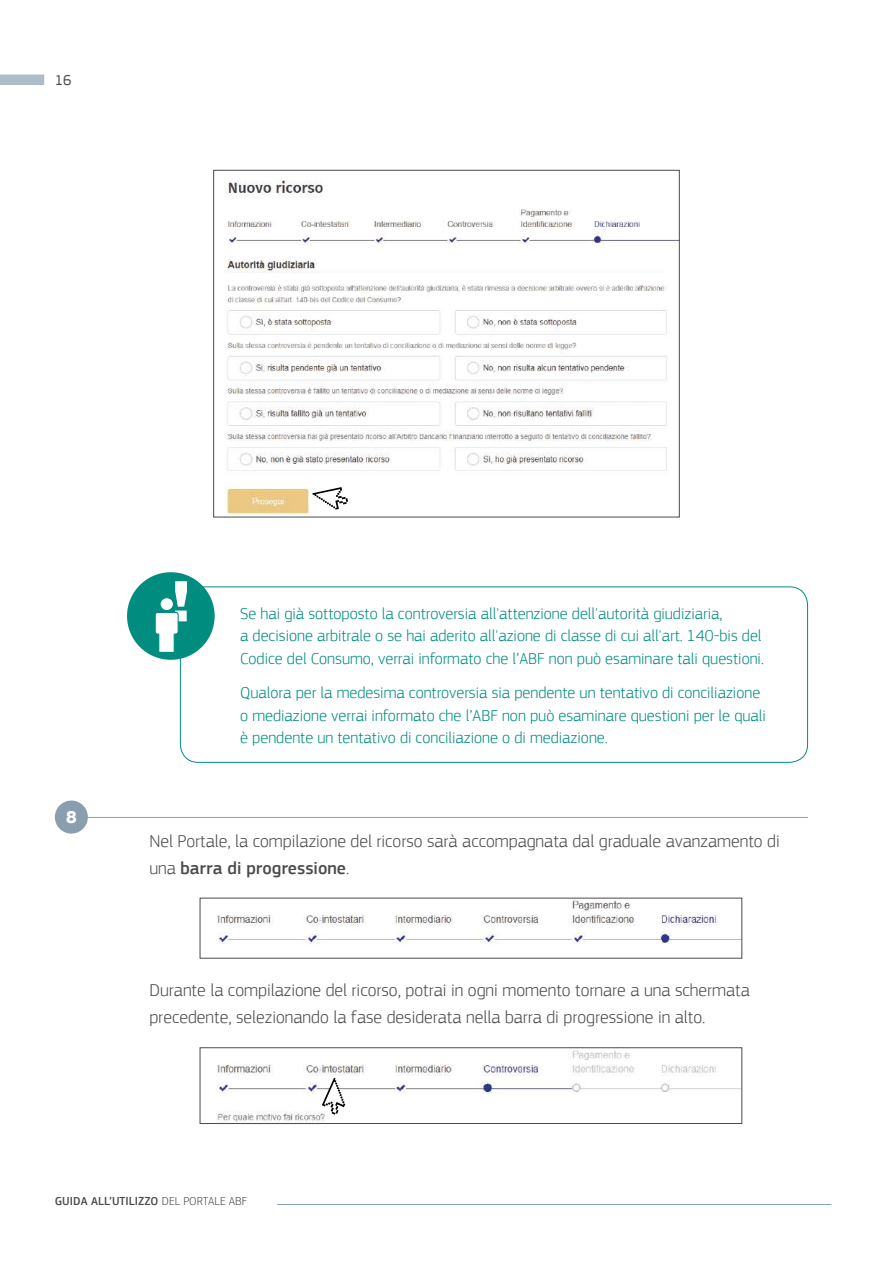
<style>
.page{position:relative;width:893px;height:1263px;background:#fff}
.page>*{position:absolute;margin:0;border:0;box-sizing:border-box;transform-origin:0 0}
.t1{font:300 18px/27px "EC Square Sans Pro";color:#4b4b4a}
.t2{font:700 18px "EC Square Sans Pro";color:#fff}
.t3{font:300 16.5px/22.5px "EC Square Sans Pro";color:#008d7f}
.t4{font:15px "EC Square Sans Pro";color:#4b4b4a}
.t5{font:500 12px "EC Square Sans Pro";color:#4b4b4a}
.s1{font-weight:500}
.s2{font-weight:300}
</style>
<div class="page">
<hr style="left:277px;top:1204px;width:554px;height:1px;background:#899fb0">
<div style="left:0;top:74px;width:44px;height:11px;background:#aebcc7"></div>
<img style="left:217px;top:900px;width:523px;height:44px">
<div style="left:180px;top:586px;width:628px;height:177px;border:1px solid #008d7f;border-radius:18px"></div>
<div style="left:127px;top:572px;width:88px;height:88px;background:#008d7f;border-radius:50%"></div>
<svg style="left:155px;top:581px;width:32px;height:71px"></svg>
<img style="left:225px;top:180px;width:452px;height:335px">
<div style="left:213px;top:170px;width:466px;height:347px;border:1px solid #4b4b4a"></div>
<div style="left:326px;top:489px;width:44px;height:21px;background:#fff"></div>
<svg style="left:312px;top:487px;width:36px;height:23px"></svg>
<img style="left:216px;top:1050px;width:524px;height:72px">
<div style="left:200px;top:1047px;width:542px;height:77px;border:1px solid #4b4b4a"></div>
<svg style="left:322px;top:1078px;width:23px;height:37px"></svg>
<hr style="left:87px;top:817px;width:721px;height:1px;background:#899fb0">
<div style="left:55px;top:800px;width:33px;height:33px;background:#899fb0;border-radius:50%"></div>
<p class="t4" style="left:55px;top:71px;width:18px">16</p>
<p class="t2" style="left:66px;top:806px;width:12px">8</p>
<p class="t3" style="left:240px;top:602px;width:525px">Se hai già sottoposto la controversia all'attenzione dell'autorità giudiziaria,<br>a decisione arbitrale o se hai aderito all'azione di classe di cui all'art. 140-bis del<br>Codice del Consumo, verrai informato che l’ABF non può esaminare tali questioni.</p>
<p class="t3" style="left:240px;top:681px;width:527px">Qualora per la medesima controversia sia pendente un tentativo di conciliazione o mediazione verrai informato che l’ABF non può esaminare questioni per le quali è pendente un tentativo di conciliazione o di mediazione.</p>
<p class="t1" style="left:149px;top:827px;width:632px">Nel Portale, la compilazione del ricorso sarà accompagnata dal graduale avanzamento di una <span class="s1">barra di progressione</span>.</p>
<p class="t1" style="left:149px;top:976px;width:602px">Durante la compilazione del ricorso, potrai in ogni momento tornare a una schermata precedente, selezionando la fase desiderata nella barra di progressione in alto.</p>
<p class="t5" style="left:55px;top:1194px;width:194px">GUIDA ALL’UTILIZZO <span class="s2">DEL PORTALE ABF</span></p>
</div>
